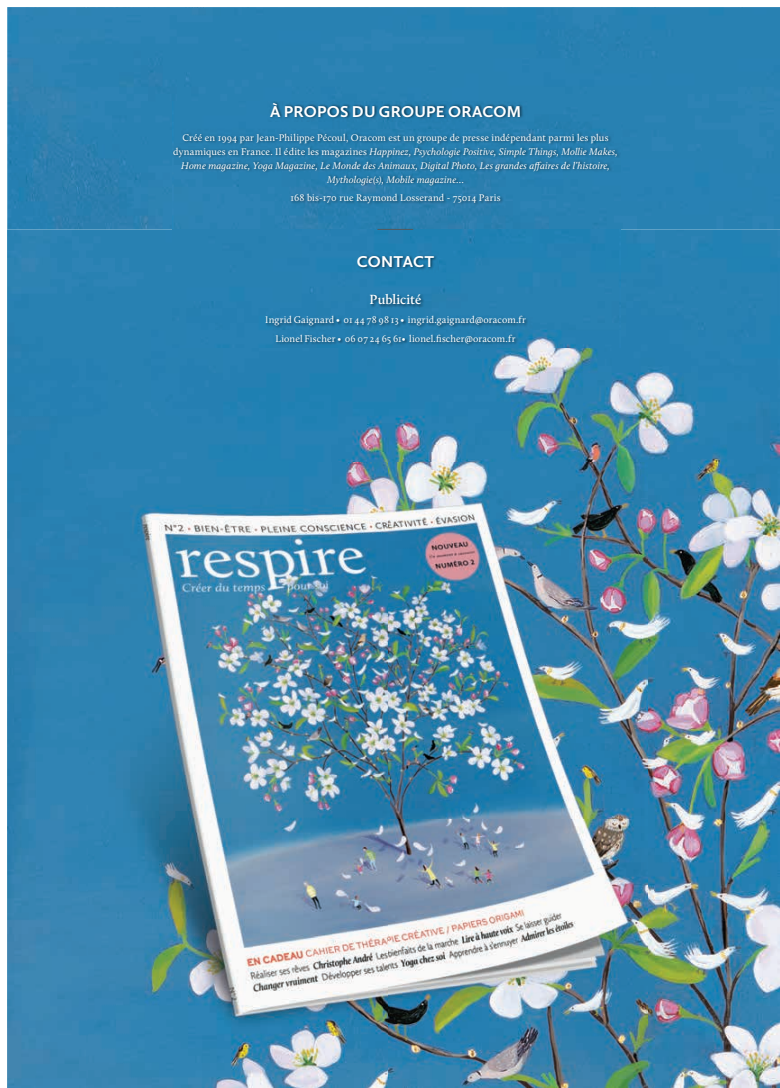
<style>
.page{position:relative;width:780px;height:1088px;background:#fff}
.page>*{position:absolute;margin:0;border:0;box-sizing:border-box;transform-origin:0 0}
.t1{font:700 16.25px "Calluna Sans";letter-spacing:.015em;color:#fff}
.t2{font:600 13.75px "Calluna";color:#fff}
.t3{font:italic 10px/13.8px "Calluna";letter-spacing:.01em;color:#fff;text-align:center}
.t4{font:10px/18.8px "Calluna";letter-spacing:.01em;color:#fff;text-align:center}
.s1{font-style:normal}
</style>
<div class="page">
<img style="left:7px;top:7px;width:773px;height:1081px">
<img style="left:89px;top:463px;width:558px;height:625px">
<img style="left:173px;top:101px;width:447px;height:246px">
<hr style="left:378px;top:229px;width:35px;height:1px;background:#57585a">
<h1 class="t1" style="left:270px;top:101px;width:252px">À PROPOS DU GROUPE ORACOM</h1>
<p class="t3" style="left:173px;top:131px;width:446px"><span class="s1">Créé en 1994 par Jean-Philippe Pécoul, Oracom est un groupe de presse indépendant parmi les plus dynamiques en France. Il édite les magazines</span> Happinez, Psychologie Positive, Simple Things, Mollie Makes, Home magazine, Yoga Magazine, Le Monde des Animaux, Digital Photo, Les grandes affaires de l’histoire, Mythologie(s), Mobile magazine<span class="s1">…</span></p>
<p class="t4" style="left:290px;top:188px;width:212px">168 bis-170 rue Raymond Losserand - 75014 Paris</p>
<h1 class="t1" style="left:357px;top:251px;width:79px">CONTACT</h1>
<h2 class="t2" style="left:369px;top:291px;width:53px">Publicité</h2>
<p class="t4" style="left:265px;top:310px;width:262px">Ingrid Gaignard • 01 44 78 98 13 • ingrid.gaignard@oracom.fr<br>Lionel Fischer • 06 07 24 65 61• lionel.fischer@oracom.fr</p>
</div>
